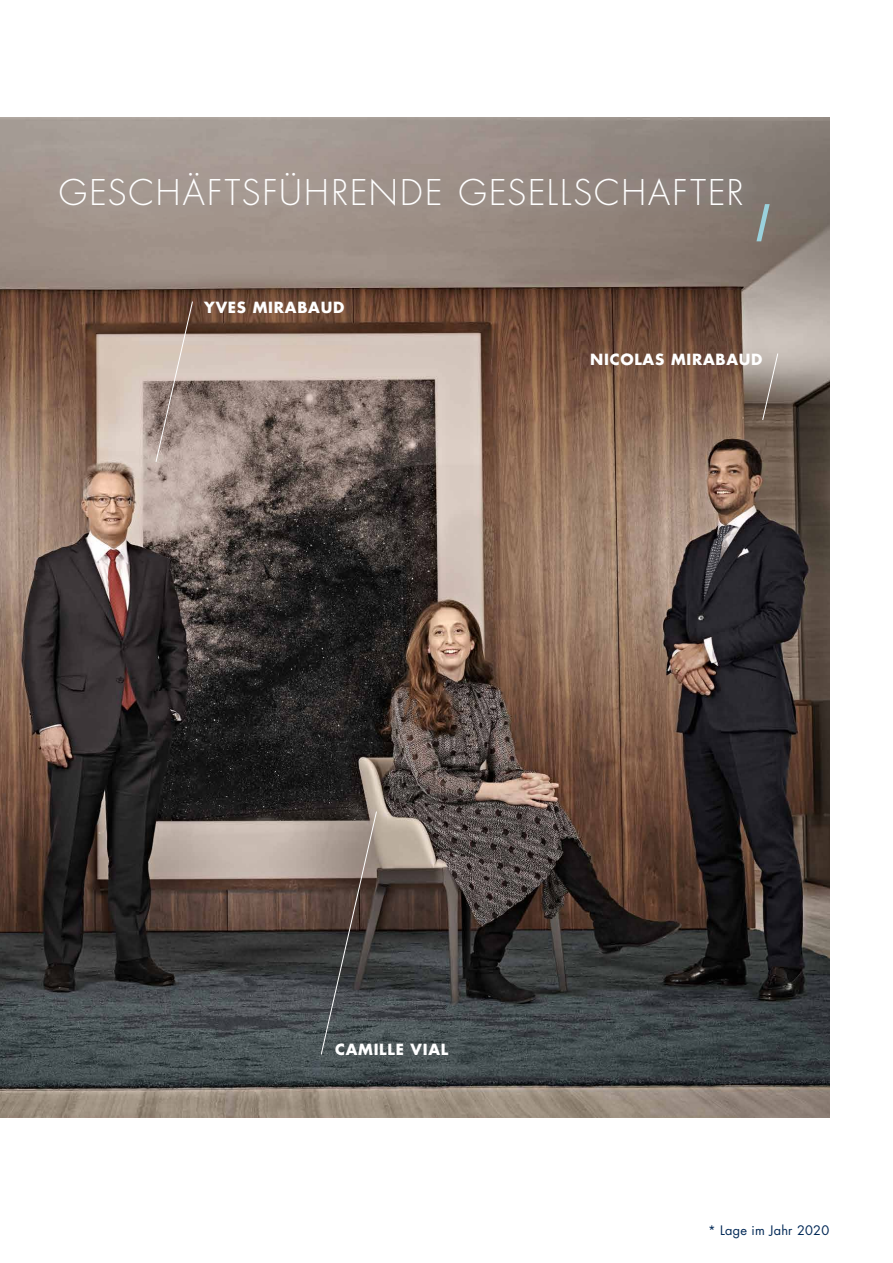
<style>
.page{position:relative;width:893px;height:1263px;background:#fff}
.page>*{position:absolute;margin:0;border:0;box-sizing:border-box;transform-origin:0 0}
.t1{font:300 34.5px "Futura Std";letter-spacing:.055em;color:#fff}
.t2{font:700 15px "Futura Std";letter-spacing:.05em;color:#fff}
.t3{font:12.75px "Futura Std";letter-spacing:.02em;color:#002856}
</style>
<div class="page">
<img style="left:0;top:118px;width:829px;height:1000px">
<svg style="left:762px;top:353px;width:17px;height:68px"></svg>
<svg style="left:320px;top:811px;width:57px;height:244px;background:#5e5856"></svg>
<svg style="left:169px;top:262px;width:211px;height:90px;background:#8a7264"></svg>
<svg style="left:155px;top:301px;width:38px;height:162px;background:#a28e84"></svg>
<div style="left:40px;top:154px;width:721px;height:71px;background:linear-gradient(to right,#ac9f98,#8b7f78)"></div>
<svg style="left:756px;top:204px;width:14px;height:37px"></svg>
<h1 class="t1" style="left:59px;top:171px;width:686px">GESCHÄFTSFÜHRENDE GESELLSCHAFTER</h1>
<p class="t2" style="left:204px;top:297px;width:142px">YVES MIRABAUD</p>
<p class="t2" style="left:590px;top:349px;width:174px">NICOLAS MIRABAUD</p>
<p class="t2" style="left:335px;top:1039px;width:115px">CAMILLE VIAL</p>
<p class="t3" style="left:708px;top:1222px;width:122px">* Lage im Jahr 2020</p>
</div>
